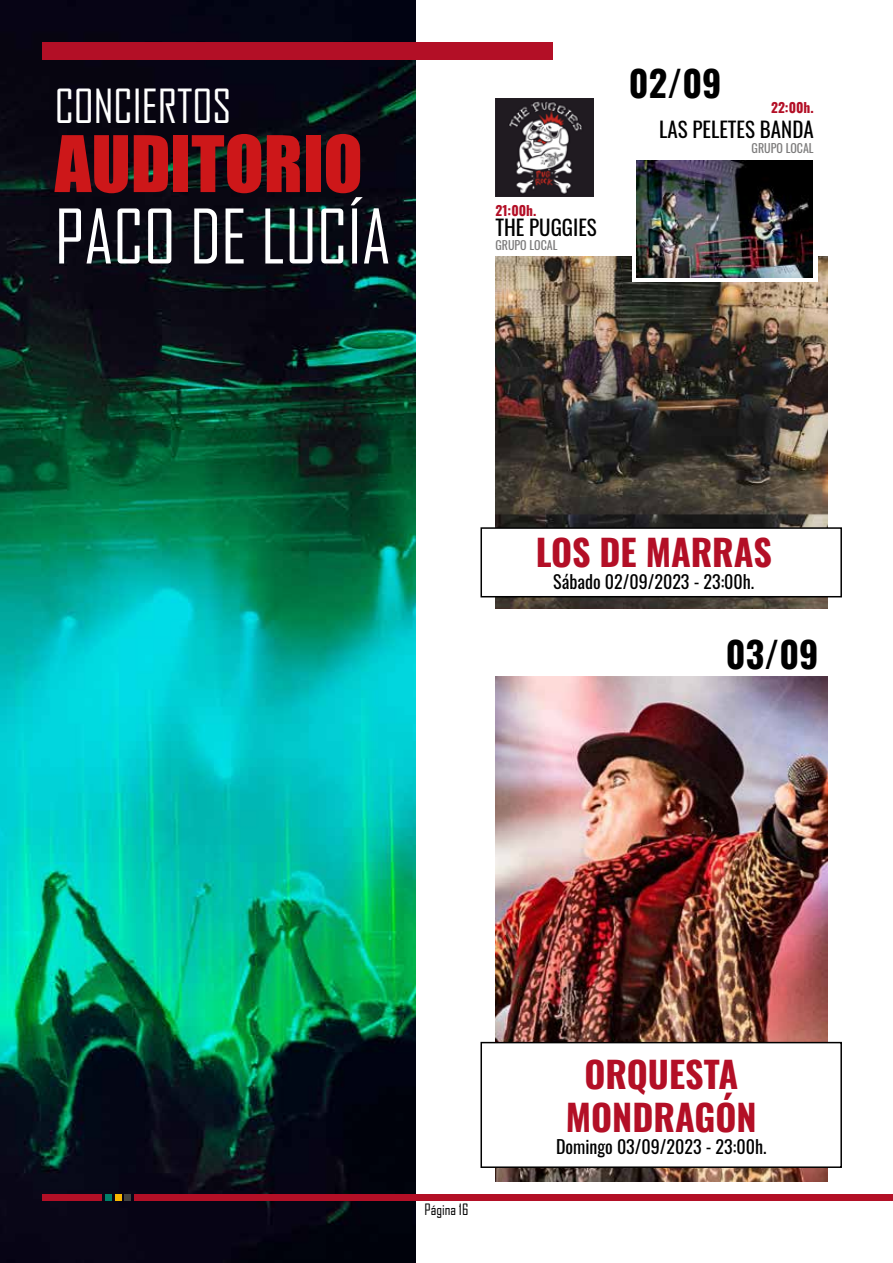
<style>
.page{position:relative;width:893px;height:1263px;background:#fff}
.page>*{position:absolute;margin:0;border:0;box-sizing:border-box;transform-origin:0 0}
.t1{font:72px "Agency FB";color:#fff}
.t2{font:72px "Impact";color:#cd1719}
.t3{font:45px "Agency FB";color:#fff}
.t4{font:700 36px/43.2px "Oswald";color:#b30f26;text-align:center}
.t5{font:700 36px "Oswald";color:#000}
.t6{font:21px "Oswald";color:#000}
.t7{font:18px "Oswald";color:#000}
.t8{font:15px "Agency FB";color:#000}
.t9{font:700 13.5px "Oswald";color:#b30f26}
.t10{font:12px "Oswald";color:#7c7b7b}
</style>
<div class="page">
<img style="left:0;top:0;width:416px;height:1263px">
<div style="left:43px;top:43px;width:510px;height:17px;background:#b30f26"></div>
<div style="left:43px;top:1194px;width:59px;height:6px;background:#b30f26"></div>
<div style="left:105px;top:1194px;width:7px;height:6px;background:#007f69"></div>
<svg style="left:115px;top:1194px;width:6px;height:6px"></svg>
<div style="left:124px;top:1194px;width:7px;height:6px;background:#444340"></div>
<div style="left:134px;top:1194px;width:759px;height:6px;background:#b30f26"></div>
<img style="left:495px;top:677px;width:332px;height:504px">
<div style="left:481px;top:1042px;width:360px;height:125px;background:#fff"></div>
<div style="left:480px;top:1042px;width:362px;height:126px;border:2px solid #000"></div>
<img style="left:495px;top:256px;width:332px;height:353px">
<div style="left:481px;top:528px;width:360px;height:69px;background:#fff"></div>
<div style="left:480px;top:527px;width:362px;height:70px;border:2px solid #000"></div>
<svg style="left:632px;top:160px;width:186px;height:121px"></svg>
<img style="left:636px;top:161px;width:177px;height:116px">
<img style="left:495px;top:98px;width:99px;height:99px">
<h2 class="t3" style="left:55px;top:79px;width:178px">CONCIERTOS</h2>
<h1 class="t2" style="left:55px;top:108px;width:309px">AUDITORIO</h1>
<h1 class="t1" style="left:55px;top:193px;width:337px">PACO DE LUCÍA</h1>
<p class="t9" style="left:495px;top:199px;width:42px">21:00h.</p>
<p class="t6" style="left:495px;top:209px;width:103px">THE PUGGIES</p>
<p class="t10" style="left:495px;top:234px;width:64px">GRUPO LOCAL</p>
<h3 class="t5" style="left:629px;top:52px;width:94px">02/09</h3>
<p class="t9" style="left:771px;top:96px;width:44px">22:00h.</p>
<p class="t6" style="left:659px;top:111px;width:156px">LAS PELETES BANDA</p>
<p class="t10" style="left:752px;top:137px;width:64px">GRUPO LOCAL</p>
<h3 class="t4" style="left:536px;top:527px;width:238px">LOS DE MARRAS</h3>
<p class="t7" style="left:553px;top:565px;width:203px">Sábado 02/09/2023 - 23:00h.</p>
<h3 class="t5" style="left:726px;top:622px;width:94px">03/09</h3>
<p class="t8" style="left:425px;top:1200px;width:45px">Página 16</p>
<h3 class="t4" style="left:566px;top:1049px;width:192px">ORQUESTA<br>MONDRAGÓN</h3>
<p class="t7" style="left:556px;top:1130px;width:212px">Domingo 03/09/2023 - 23:00h.</p>
</div>
